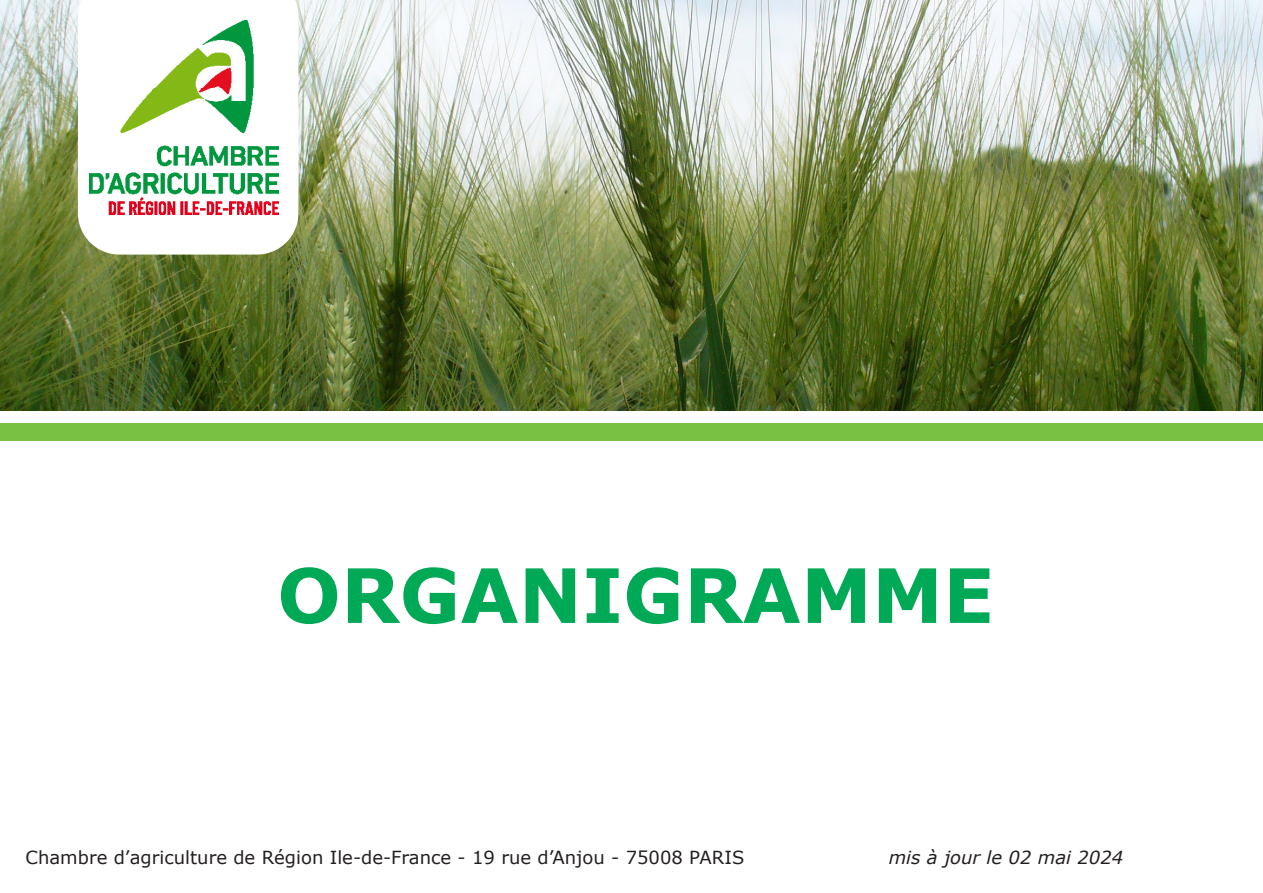
<style>
.page{position:relative;width:1263px;height:893px;background:#fff}
.page>*{position:absolute;margin:0;border:0;box-sizing:border-box;transform-origin:0 0}
.t1{font:700 75px "Verdana";color:#00a955}
.t2{font:18px "Verdana";color:#231f20}
.t3{font:italic 18px "Verdana";color:#231f20}
</style>
<div class="page">
<img style="left:0;top:0;width:1263px;height:410px">
<svg style="left:78px;top:0;width:220px;height:255px"></svg>
<img style="left:90px;top:21px;width:189px;height:194px">
<div style="left:0;top:423px;width:1263px;height:17px;background:#79c142"></div>
<p class="t1" style="left:277px;top:542px;width:719px">ORGANIGRAMME</p>
<p class="t2" style="left:26px;top:845px;width:720px">Chambre d’agriculture de Région Ile-de-France - 19 rue d’Anjou - 75008 PARIS</p>
<p class="t3" style="left:889px;top:845px;width:236px">mis à jour le 02 mai 2024</p>
</div>
